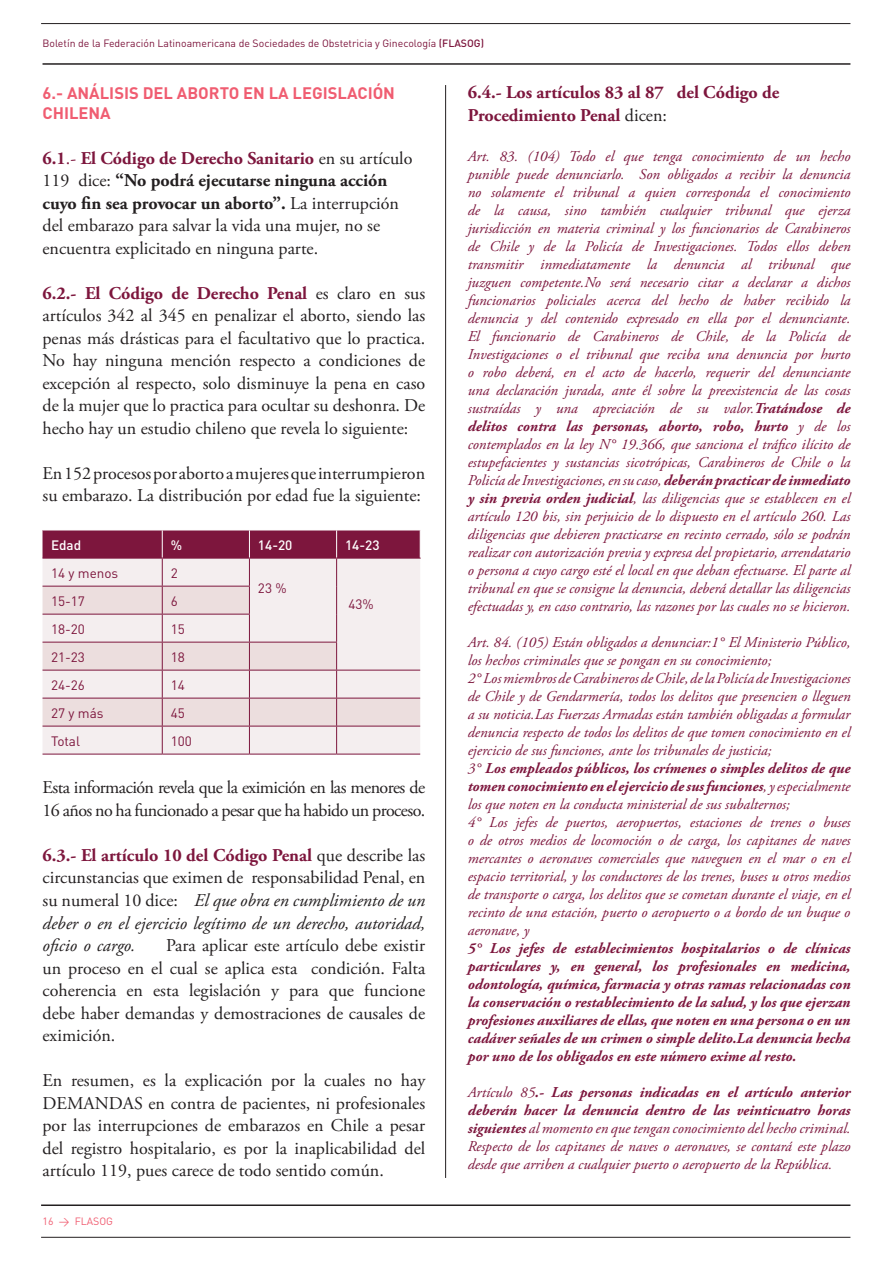
<style>
.page{position:relative;width:893px;height:1263px;background:#fff}
.page>*{position:absolute;margin:0;border:0;box-sizing:border-box;transform-origin:0 0}
.t1{font:18px/22.5px "Adobe Garamond Pro";color:#231f20;text-align:justify}
.t2{font:italic 18px/22.5px "Adobe Garamond Pro";color:#231f20;text-align:justify}
.t3{font:18px/22.5px "Adobe Garamond Pro";letter-spacing:-.03em;color:#231f20}
.t4{font:700 18px/22.5px "Adobe Garamond Pro";color:#7d163d}
.t5{font:700 16.5px/19.8px "DIN";color:#f05d71}
.t6{font:italic 15px/18px "Adobe Garamond Pro";color:#7d163d;text-align:justify}
.t7{font:italic 700 15px/18px "Adobe Garamond Pro";color:#7d163d;text-align:justify}
.t8{font:13.5px "DIN";color:#7d163d}
.t9{font:500 13.5px "DIN";color:#fff}
.t10{font:10.5px "DIN";color:#7d163d}
.t11{font:10.5px "DIN";color:#f05d71}
.s1{font-weight:500}
.s2{font-weight:700;color:#7d163d}
.s3{color:#7d163d}
.s4{font-weight:700}
.s5{font-weight:700;font-style:normal;color:#7d163d}
.s6{font-style:normal}
.s7{font-weight:400;color:#231f20}
</style>
<div class="page">
<hr style="left:41px;top:1237px;width:809px;height:1px;background:#231f20">
<hr style="left:41px;top:23px;width:809px;height:1px;background:#231f20">
<hr style="left:43px;top:63px;width:807px;height:2px;background:#231f20">
<hr style="left:41px;top:1204px;width:809px;height:2px;background:#231f20">
<svg style="left:43px;top:530px;width:378px;height:224px;background:#dfc8ce"></svg>
<hr style="left:43px;top:754px;width:119px;height:1px;background:#7d163d">
<hr style="left:162px;top:754px;width:87px;height:1px;background:#7d163d">
<hr style="left:249px;top:754px;width:88px;height:1px;background:#7d163d">
<hr style="left:337px;top:754px;width:83px;height:1px;background:#7d163d">
<hr style="left:445px;top:85px;width:1px;height:1093px;background:#231f20">
<p class="t10" style="left:43px;top:37px;width:443px">Boletín de la Federación Latinoamericana de Sociedades de Obstetricia y Ginecología <span class="s1">(FLASOG)</span></p>
<p class="t5" style="left:43px;top:82px;width:354px">6.- ANÁLISIS DEL ABORTO EN LA LEGISLACIÓN<br>CHILENA</p>
<p class="t1" style="left:43px;top:147px;width:371px;text-align:left"><span class="s2">6.1</span><span class="s3">.-</span> <span class="s2">El Código de Derecho Sanitario</span> en su artículo 119 dice: <span class="s4">“No podrá ejecutarse ninguna acción cuyo fin sea provocar un aborto”.</span> La interrupción del embarazo para salvar la vida una mujer, no se encuentra explicitado en ninguna parte.</p>
<p class="t1" style="left:43px;top:282px;width:384px"><span class="s2">6.2.- El Código de Derecho Penal</span> es claro en sus artículos 342 al 345 en penalizar el aborto, siendo las penas más drásticas para el facultativo que lo practica.<br>No hay ninguna mención respecto a condiciones de excepción al respecto, solo disminuye la pena en caso de la mujer que lo practica para ocultar su deshonra. De hecho hay un estudio chileno que revela lo siguiente:</p>
<p class="t1" style="left:43px;top:462px;width:384px">En 152 procesos por aborto a mujeres que interrumpieron su embarazo. La distribución por edad fue la siguiente:</p>
<p class="t9" style="left:51px;top:536px;width:32px">Edad</p>
<p class="t9" style="left:171px;top:536px;width:13px">%</p>
<p class="t9" style="left:258px;top:536px;width:36px">14-20</p>
<p class="t9" style="left:345px;top:536px;width:36px">14-23</p>
<p class="t8" style="left:51px;top:564px;width:69px">14 y menos</p>
<p class="t8" style="left:171px;top:564px;width:9px">2</p>
<p class="t8" style="left:258px;top:580px;width:30px">23 %</p>
<p class="t8" style="left:51px;top:592px;width:35px">15-17</p>
<p class="t8" style="left:171px;top:592px;width:9px">6</p>
<p class="t8" style="left:348px;top:596px;width:27px">43%</p>
<p class="t8" style="left:51px;top:620px;width:35px">18-20</p>
<p class="t8" style="left:171px;top:620px;width:16px">15</p>
<p class="t8" style="left:51px;top:648px;width:35px">21-23</p>
<p class="t8" style="left:171px;top:648px;width:16px">18</p>
<p class="t8" style="left:51px;top:676px;width:35px">24-26</p>
<p class="t8" style="left:171px;top:676px;width:16px">14</p>
<p class="t8" style="left:51px;top:704px;width:54px">27 y más</p>
<p class="t8" style="left:171px;top:704px;width:16px">45</p>
<p class="t8" style="left:51px;top:732px;width:31px">Total</p>
<p class="t8" style="left:171px;top:732px;width:23px">100</p>
<p class="t3" style="left:43px;top:777px;width:384px">Esta información revela que la eximición en las menores de<br>16 años no ha funcionado a pesar que ha habido un proceso.</p>
<p class="t2" style="left:43px;top:844px;width:384px"><span class="s5">6.3.- El artículo 10 del Código Penal</span> <span class="s6">que describe las circunstancias que eximen de responsabilidad Penal, en su numeral 10 dice:</span> El que obra en cumplimiento de un deber o en el ejercicio legítimo de un derecho, autoridad, oficio o cargo.</p>
<p class="t1" style="left:43px;top:935px;width:384px;text-indent:124px">Para aplicar este artículo debe existir un proceso en el cual se aplica esta condición. Falta coherencia en esta legislación y para que funcione debe haber demandas y demostraciones de causales de eximición.</p>
<p class="t1" style="left:43px;top:1070px;width:384px">En resumen, es la explicación por la cuales no hay DEMANDAS en contra de pacientes, ni profesionales por las interrupciones de embarazos en Chile a pesar del registro hospitalario, es por la inaplicabilidad del artículo 119, pues carece de todo sentido común.</p>
<p class="t11" style="left:43px;top:1215px;width:72px">16 &gt; FLASOG</p>
<p class="t4" style="left:468px;top:81px;width:313px">6.4.- Los artículos 83 al 87 del Código de<br>Procedimiento Penal <span class="s7">dicen:</span></p>
<p class="t6" style="left:468px;top:148px;width:384px">Art. 83. (104) Todo el que tenga conocimiento de un hecho punible puede denunciarlo. Son obligados a recibir la denuncia no solamente el tribunal a quien corresponda el conocimiento de la causa, sino también cualquier tribunal que ejerza jurisdicción en materia criminal y los funcionarios de Carabineros de Chile y de la Policía de Investigaciones. Todos ellos deben transmitir inmediatamente la denuncia al tribunal que juzguen competente.No será necesario citar a declarar a dichos funcionarios policiales acerca del hecho de haber recibido la denuncia y del contenido expresado en ella por el denunciante.<br>El funcionario de Carabineros de Chile, de la Policía de Investigaciones o el tribunal que reciba una denuncia por hurto o robo deberá, en el acto de hacerlo, requerir del denunciante una declaración jurada, ante él sobre la preexistencia de las cosas sustraídas y una apreciación de su valor.<span class="s4">Tratándose de delitos contra las personas, aborto, robo, hurto</span> y de los contemplados en la ley N° 19.366, que sanciona el tráfico ilícito de estupefacientes y sustancias sicotrópicas, Carabineros de Chile o la Policía de Investigaciones, en su caso, <span class="s4">deberán practicar de inmediato y sin previa orden judicial</span>, las diligencias que se establecen en el artículo 120 bis, sin perjuicio de lo dispuesto en el artículo 260. Las diligencias que debieren practicarse en recinto cerrado, sólo se podrán realizar con autorización previa y expresa del propietario, arrendatario o persona a cuyo cargo esté el local en que deban efectuarse. El parte al tribunal en que se consigne la denuncia, deberá detallar las diligencias efectuadas y, en caso contrario, las razones por las cuales no se hicieron.</p>
<p class="t6" style="left:468px;top:634px;width:384px;text-align:left">Art. 84. (105) Están obligados a denunciar:1° El Ministerio Público, los hechos criminales que se pongan en su conocimiento;<br>2° Los miembros de Carabineros de Chile, de la Policía de Investigaciones de Chile y de Gendarmería, todos los delitos que presencien o lleguen a su noticia.Las Fuerzas Armadas están también obligadas a formular denuncia respecto de todos los delitos de que tomen conocimiento en el ejercicio de sus funciones, ante los tribunales de justicia;<br>3° <span class="s4">Los empleados públicos, los crímenes o simples delitos de que tomen conocimiento en el ejercicio de sus funciones</span>, y especialmente los que noten en la conducta ministerial de sus subalternos;<br>4° Los jefes de puertos, aeropuertos, estaciones de trenes o buses o de otros medios de locomoción o de carga, los capitanes de naves mercantes o aeronaves comerciales que naveguen en el mar o en el espacio territorial, y los conductores de los trenes, buses u otros medios de transporte o carga, los delitos que se cometan durante el viaje, en el recinto de una estación, puerto o aeropuerto o a bordo de un buque o aeronave, y</p>
<p class="t7" style="left:468px;top:940px;width:384px">5° Los jefes de establecimientos hospitalarios o de clínicas particulares y, en general, los profesionales en medicina, odontología, química, farmacia y otras ramas relacionadas con la conservación o restablecimiento de la salud, y los que ejerzan profesiones auxiliares de ellas, que noten en una persona o en un cadáver señales de un crimen o simple delito.La denuncia hecha por uno de los obligados en este número exime al resto.</p>
<p class="t6" style="left:468px;top:1084px;width:384px">Artículo 85<span class="s4">.- Las personas indicadas en el artículo anterior deberán hacer la denuncia dentro de las veinticuatro horas siguientes</span> al momento en que tengan conocimiento del hecho criminal.<br>Respecto de los capitanes de naves o aeronaves, se contará este plazo desde que arriben a cualquier puerto o aeropuerto de la República.</p>
</div>
